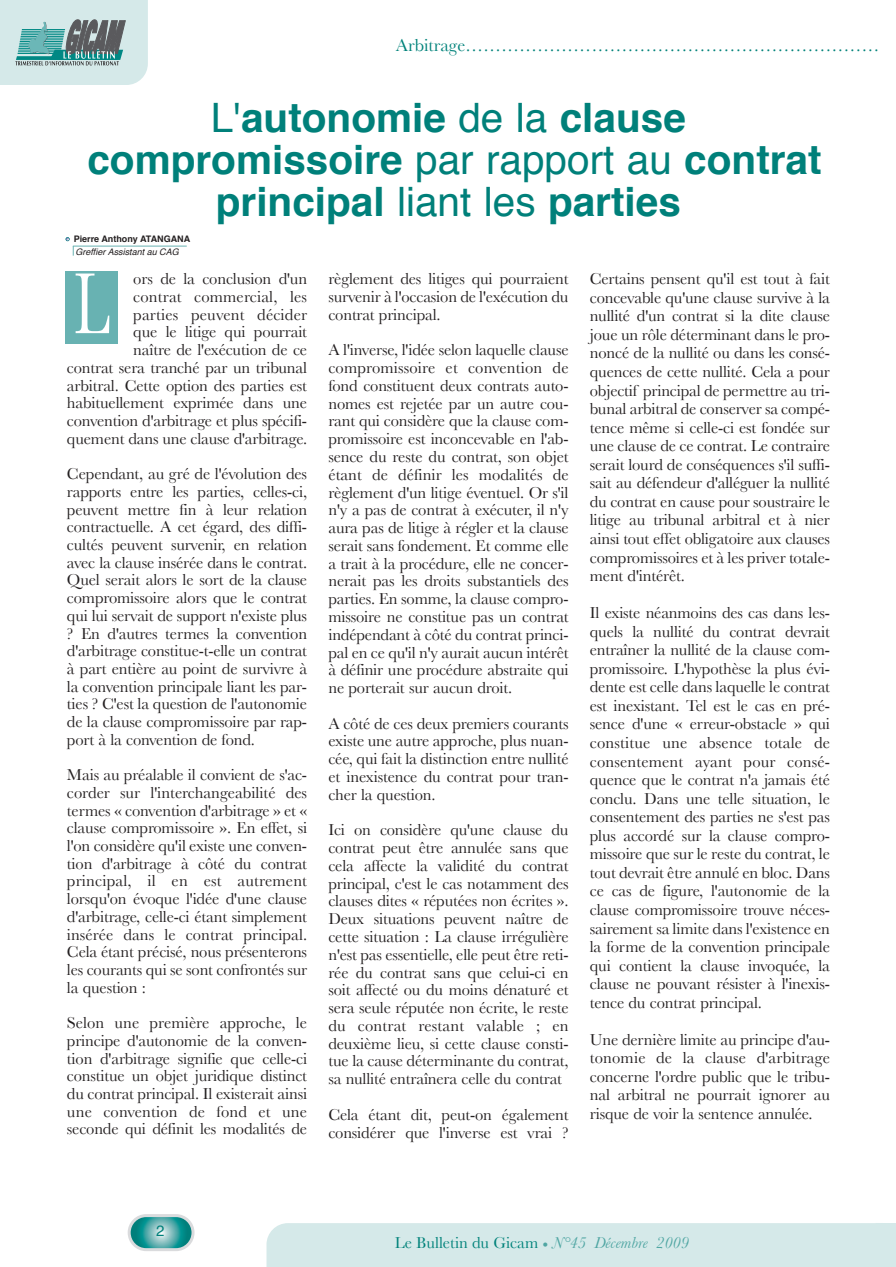
<style>
.page{position:relative;width:896px;height:1267px;background:#fff}
.page>*{position:absolute;margin:0;border:0;box-sizing:border-box;transform-origin:0 0}
.t1{font:90px "Baskerville";color:#fff;scale:.66 1}
.t2{font:700 40.5px/42px "Helvetica";color:#00807a;text-align:center}
.t3{font:18px "Baskerville";color:#00827a}
.t4{font:16.5px/17.7px "Baskerville";letter-spacing:-.01em;color:#231f20;text-align:justify}
.t5{font:16.5px "Baskerville";color:#00827a}
.t6{font:15px "Helvetica";color:#00807a}
.t7{font:italic 9px "Helvetica";color:#231f20}
.t8{font:700 9px "Helvetica";color:#231f20}
.s1{font-weight:400}
.s2{color:#50a6a3}
.s3{font-style:italic;color:#50a6a3}
</style>
<div class="page">
<svg style="left:129px;top:1215px;width:64px;height:34px;background:#4ba7a6"></svg>
<div style="left:128px;top:1213px;width:66px;height:37px;border:3px solid #dadbdd;border-radius:17px"></div>
<div style="left:65px;top:271px;width:53px;height:73px;background:#68b2b2"></div>
<hr style="left:73px;top:246px;width:114px;height:1px;background:#68b2b2">
<svg style="left:65px;top:237px;width:9px;height:18px"></svg>
<svg style="left:0;top:0;width:148px;height:85px;background:#b0cbcc"></svg>
<div style="left:266px;top:1223px;width:630px;height:44px;background:#d5e9e9"></div>
<p class="t3" style="left:396px;top:35px;width:485px">Arbitrage……………………………………………………………</p>
<h2 class="t2" style="left:87px;top:100px;width:735px"><span class="s1">L'</span>autonomie <span class="s1">de la</span> clause compromissoire <span class="s1">par rapport au</span> contrat principal <span class="s1">liant les</span> parties</h2>
<p class="t8" style="left:74px;top:235px;width:118px">Pierre Anthony ATANGANA</p>
<p class="t7" style="left:75px;top:248px;width:105px">Greffier Assistant au CAG</p>
<p class="t4" style="left:67px;top:270px;width:241px;text-align:right">ors de la conclusion d'un<br>contrat commercial, les<br>parties peuvent décider<br>que le litige qui pourrait<br>naître de l'exécution de ce<br>contrat sera tranché par un tribunal arbitral. Cette option des parties est habituellement exprimée dans une convention d'arbitrage et plus spécifi&shy;quement dans une clause d'arbitrage.</p>
<p class="t4" style="left:67px;top:465px;width:241px">Cependant, au gré de l'évolution des rapports entre les parties, celles-ci, peuvent mettre fin à leur relation contractuelle. A cet égard, des diffi&shy;cultés peuvent survenir, en relation avec la clause insérée dans le contrat.<br>Quel serait alors le sort de la clause compromissoire alors que le contrat qui lui servait de support n'existe plus ? En d'autres termes la convention d'arbitrage constitue-t-elle un contrat à part entière au point de survivre à la convention principale liant les par&shy;ties ? C'est la question de l'autonomie de la clause compromissoire par rap&shy;port à la convention de fond.</p>
<p class="t4" style="left:67px;top:765px;width:241px">Mais au préalable il convient de s'ac&shy;corder sur l'interchangeabilité des termes « convention d'arbitrage » et « clause compromissoire ». En effet, si l'on considère qu'il existe une conven&shy;tion d'arbitrage à côté du contrat principal, il en est autrement lorsqu'on évoque l'idée d'une clause d'arbitrage, celle-ci étant simplement insérée dans le contrat principal.<br>Cela étant précisé, nous présenterons les courants qui se sont confrontés sur la question :</p>
<p class="t4" style="left:67px;top:1013px;width:241px">Selon une première approche, le principe d'autonomie de la conven&shy;tion d'arbitrage signifie que celle-ci constitue un objet juridique distinct du contrat principal. Il existerait ainsi une convention de fond et une seconde qui définit les modalités de</p>
<h1 class="t1" style="left:74px;top:252px;width:56px">L</h1>
<p class="t4" style="left:328px;top:270px;width:241px">règlement des litiges qui pourraient survenir à l'occasion de l'exécution du contrat principal.</p>
<p class="t4" style="left:328px;top:341px;width:241px">A l'inverse, l'idée selon laquelle clause compromissoire et convention de fond constituent deux contrats auto&shy;nomes est rejetée par un autre cou&shy;rant qui considère que la clause com&shy;promissoire est inconcevable en l'ab&shy;sence du reste du contrat, son objet étant de définir les modalités de règlement d'un litige éventuel. Or s'il n'y a pas de contrat à exécuter, il n'y aura pas de litige à régler et la clause serait sans fondement. Et comme elle a trait à la procédure, elle ne concer&shy;nerait pas les droits substantiels des parties. En somme, la clause compro&shy;missoire ne constitue pas un contrat indépendant à côté du contrat princi&shy;pal en ce qu'il n'y aurait aucun intérêt à définir une procédure abstraite qui ne porterait sur aucun droit.</p>
<p class="t4" style="left:328px;top:714px;width:241px">A côté de ces deux premiers courants existe une autre approche, plus nuan&shy;cée, qui fait la distinction entre nullité et inexistence du contrat pour tran&shy;cher la question.</p>
<p class="t4" style="left:328px;top:821px;width:241px">Ici on considère qu'une clause du contrat peut être annulée sans que cela affecte la validité du contrat principal, c'est le cas notamment des clauses dites « réputées non écrites ».<br>Deux situations peuvent naître de cette situation : La clause irrégulière n'est pas essentielle, elle peut être reti&shy;rée du contrat sans que celui-ci en soit affecté ou du moins dénaturé et sera seule réputée non écrite, le reste du contrat restant valable ; en deuxième lieu, si cette clause consti&shy;tue la cause déterminante du contrat, sa nullité entraînera celle du contrat</p>
<p class="t4" style="left:328px;top:1105px;width:241px">Cela étant dit, peut-on également considérer que l'inverse est vrai ?</p>
<p class="t4" style="left:589px;top:269px;width:241px;line-height:18.6px">Certains pensent qu'il est tout à fait concevable qu'une clause survive à la nullité d'un contrat si la dite clause joue un rôle déterminant dans le pro&shy;noncé de la nullité ou dans les consé&shy;quences de cette nullité. Cela a pour objectif principal de permettre au tri&shy;bunal arbitral de conserver sa compé&shy;tence même si celle-ci est fondée sur une clause de ce contrat. Le contraire serait lourd de conséquences s'il suffi&shy;sait au défendeur d'alléguer la nullité du contrat en cause pour soustraire le litige au tribunal arbitral et à nier ainsi tout effet obligatoire aux clauses compromissoires et à les priver totale&shy;ment d'intérêt.</p>
<p class="t4" style="left:589px;top:603px;width:241px;line-height:18.6px">Il existe néanmoins des cas dans les&shy;quels la nullité du contrat devrait entraîner la nullité de la clause com&shy;promissoire. L'hypothèse la plus évi&shy;dente est celle dans laquelle le contrat est inexistant. Tel est le cas en pré&shy;sence d'une « erreur-obstacle » qui constitue une absence totale de consentement ayant pour consé&shy;quence que le contrat n'a jamais été conclu. Dans une telle situation, le consentement des parties ne s'est pas plus accordé sur la clause compro&shy;missoire que sur le reste du contrat, le tout devrait être annulé en bloc. Dans ce cas de figure, l'autonomie de la clause compromissoire trouve néces&shy;sairement sa limite dans l'existence en la forme de la convention principale qui contient la clause invoquée, la clause ne pouvant résister à l'inexis&shy;tence du contrat principal.</p>
<p class="t4" style="left:589px;top:1029px;width:241px;line-height:18.6px">Une dernière limite au principe d'au&shy;tonomie de la clause d'arbitrage concerne l'ordre public que le tribu&shy;nal arbitral ne pourrait ignorer au risque de voir la sentence annulée.</p>
<p class="t6" style="left:156px;top:1224px;width:10px">2</p>
<p class="t5" style="left:395px;top:1232px;width:295px">Le Bulletin du Gicam <span class="s2">•</span> <span class="s3">N°45 Décembre 2009</span></p>
</div>
